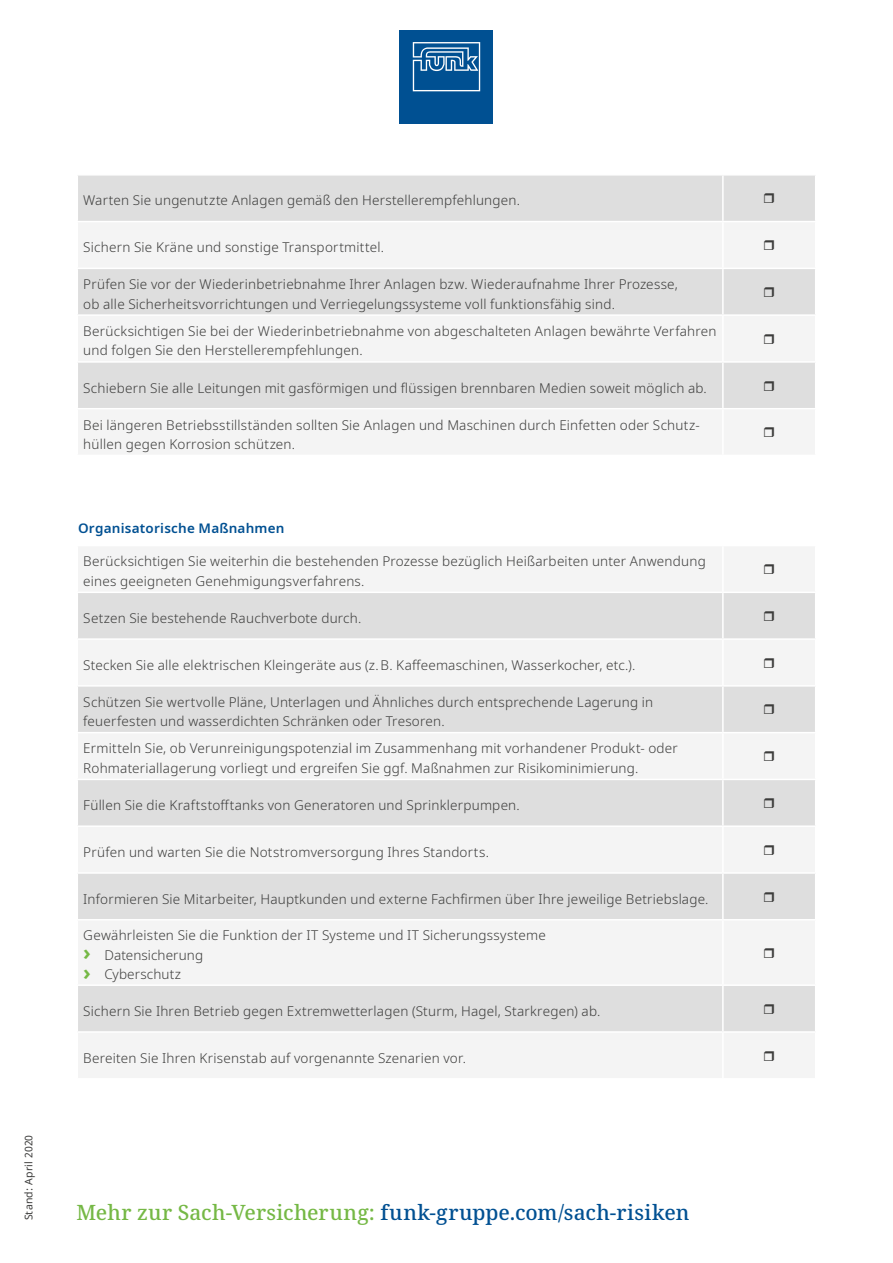
<style>
.page{position:relative;width:893px;height:1263px;background:#fff}
.page>*{position:absolute;margin:0;border:0;box-sizing:border-box;transform-origin:0 0}
.t1{font:500 21px "Noto Serif";letter-spacing:.005em;color:#005092}
.t2{font:300 13.5px/19.5px "Noto Sans";letter-spacing:.015em;color:#3c3c3b}
.t3{font:600 13.5px "Noto Sans";letter-spacing:.015em;color:#005092}
.t4{font:10.5px "Noto Sans";letter-spacing:.02em;color:#3c3c3b}
.s1{font-weight:700;font-size:21px;color:#75b845}
.s2{color:#75b845}
</style>
<div class="page">
<div style="left:400px;top:30px;width:93px;height:93px;background:#005092"></div>
<svg style="left:413px;top:42px;width:67px;height:49px"></svg>
<div style="left:78px;top:176px;width:737px;height:45px;background:#dedede"></div>
<svg style="left:78px;top:223px;width:737px;height:231px;fill:#f4f4f4"></svg>
<hr style="left:722px;top:176px;width:2px;height:45px;background:#fff">
<hr style="left:722px;top:222px;width:2px;height:46px;background:#fff">
<hr style="left:77px;top:268px;width:646px;height:1px;background:#fff">
<hr style="left:723px;top:268px;width:93px;height:1px;background:#fff">
<hr style="left:722px;top:269px;width:2px;height:45px;background:#fff">
<hr style="left:77px;top:314px;width:646px;height:2px;background:#fff">
<hr style="left:723px;top:314px;width:93px;height:2px;background:#fff">
<hr style="left:722px;top:316px;width:2px;height:45px;background:#fff">
<hr style="left:77px;top:361px;width:646px;height:2px;background:#fff">
<hr style="left:723px;top:361px;width:93px;height:2px;background:#fff">
<hr style="left:722px;top:363px;width:2px;height:45px;background:#fff">
<hr style="left:77px;top:408px;width:646px;height:1px;background:#fff">
<hr style="left:723px;top:408px;width:93px;height:1px;background:#fff">
<hr style="left:722px;top:409px;width:2px;height:46px;background:#fff">
<div style="left:78px;top:547px;width:737px;height:531px;background:#f4f4f4"></div>
<svg style="left:78px;top:593px;width:737px;height:438px;fill:#dedede"></svg>
<hr style="left:722px;top:546px;width:2px;height:45px;background:#fff">
<hr style="left:77px;top:591px;width:646px;height:2px;background:#fff">
<hr style="left:723px;top:591px;width:93px;height:2px;background:#fff">
<hr style="left:722px;top:593px;width:2px;height:45px;background:#fff">
<hr style="left:77px;top:638px;width:646px;height:2px;background:#fff">
<hr style="left:723px;top:638px;width:93px;height:2px;background:#fff">
<hr style="left:722px;top:640px;width:2px;height:45px;background:#fff">
<hr style="left:77px;top:685px;width:646px;height:2px;background:#fff">
<hr style="left:723px;top:685px;width:93px;height:2px;background:#fff">
<hr style="left:722px;top:687px;width:2px;height:45px;background:#fff">
<hr style="left:77px;top:732px;width:646px;height:1px;background:#fff">
<hr style="left:723px;top:732px;width:93px;height:1px;background:#fff">
<hr style="left:722px;top:733px;width:2px;height:46px;background:#fff">
<hr style="left:77px;top:779px;width:646px;height:1px;background:#fff">
<hr style="left:723px;top:779px;width:93px;height:1px;background:#fff">
<hr style="left:722px;top:780px;width:2px;height:45px;background:#fff">
<hr style="left:77px;top:825px;width:646px;height:2px;background:#fff">
<hr style="left:723px;top:825px;width:93px;height:2px;background:#fff">
<hr style="left:722px;top:827px;width:2px;height:45px;background:#fff">
<hr style="left:77px;top:872px;width:646px;height:2px;background:#fff">
<hr style="left:723px;top:872px;width:93px;height:2px;background:#fff">
<hr style="left:722px;top:874px;width:2px;height:45px;background:#fff">
<hr style="left:77px;top:919px;width:646px;height:1px;background:#fff">
<hr style="left:723px;top:919px;width:93px;height:1px;background:#fff">
<hr style="left:722px;top:920px;width:2px;height:64px;background:#fff">
<hr style="left:77px;top:984px;width:646px;height:2px;background:#fff">
<hr style="left:723px;top:984px;width:93px;height:2px;background:#fff">
<hr style="left:722px;top:986px;width:2px;height:45px;background:#fff">
<hr style="left:77px;top:1031px;width:646px;height:2px;background:#fff">
<hr style="left:723px;top:1031px;width:93px;height:2px;background:#fff">
<hr style="left:722px;top:1033px;width:2px;height:45px;background:#fff">
<svg style="left:764px;top:193px;width:10px;height:10px"></svg>
<svg style="left:764px;top:240px;width:10px;height:10px"></svg>
<svg style="left:764px;top:287px;width:10px;height:10px"></svg>
<svg style="left:764px;top:334px;width:10px;height:10px"></svg>
<svg style="left:764px;top:381px;width:10px;height:9px"></svg>
<svg style="left:764px;top:427px;width:10px;height:10px"></svg>
<svg style="left:764px;top:564px;width:10px;height:10px"></svg>
<svg style="left:764px;top:611px;width:10px;height:10px"></svg>
<svg style="left:764px;top:658px;width:10px;height:10px"></svg>
<svg style="left:764px;top:704px;width:10px;height:10px"></svg>
<svg style="left:764px;top:751px;width:10px;height:10px"></svg>
<svg style="left:764px;top:798px;width:10px;height:10px"></svg>
<svg style="left:764px;top:845px;width:10px;height:10px"></svg>
<svg style="left:764px;top:892px;width:10px;height:9px"></svg>
<svg style="left:764px;top:948px;width:10px;height:10px"></svg>
<svg style="left:764px;top:1004px;width:10px;height:10px"></svg>
<svg style="left:764px;top:1051px;width:10px;height:9px"></svg>
<p class="t4" style="left:21px;top:1220px;width:87px;rotate:-90deg">Stand: April 2020</p>
<p class="t2" style="left:83px;top:191px;width:438px">Warten Sie ungenutzte Anlagen gemäß den Herstellerempfehlungen.</p>
<p class="t2" style="left:83px;top:238px;width:302px">Sichern Sie Kräne und sonstige Transportmittel.</p>
<p class="t2" style="left:83px;top:275px;width:596px">Prüfen Sie vor der Wiederinbetriebnahme Ihrer Anlagen bzw. Wiederaufnahme Ihrer Prozesse, ob alle Sicherheitsvorrichtungen und Verriegelungssysteme voll funktionsfähig sind.</p>
<p class="t2" style="left:83px;top:322px;width:635px">Berücksichtigen Sie bei der Wiederinbetriebnahme von abgeschalteten Anlagen bewährte Verfahren und folgen Sie den Herstellerempfehlungen.</p>
<p class="t2" style="left:83px;top:378px;width:625px">Schiebern Sie alle Leitungen mit gasförmigen und flüssigen brennbaren Medien soweit möglich ab.</p>
<p class="t2" style="left:83px;top:415px;width:618px">Bei längeren Betriebsstillständen sollten Sie Anlagen und Maschinen durch Einfetten oder Schutz&shy;hüllen gegen Korrosion schützen.</p>
<p class="t3" style="left:78px;top:518px;width:208px">Organisatorische Maßnahmen</p>
<p class="t2" style="left:83px;top:552px;width:624px">Berücksichtigen Sie weiterhin die bestehenden Prozesse bezüglich Heißarbeiten unter Anwendung eines geeigneten Genehmigungsverfahrens.</p>
<p class="t2" style="left:83px;top:609px;width:280px">Setzen Sie bestehende Rauchverbote durch.</p>
<p class="t2" style="left:83px;top:655px;width:554px">Stecken Sie alle elektrischen Kleingeräte aus (z.B. Kaffeemaschinen, Wasserkocher, etc.).</p>
<p class="t2" style="left:83px;top:692px;width:571px">Schützen Sie wertvolle Pläne, Unterlagen und Ähnliches durch entsprechende Lagerung in feuerfesten und wasserdichten Schränken oder Tresoren.</p>
<p class="t2" style="left:83px;top:739px;width:596px">Ermitteln Sie, ob Verunreinigungspotenzial im Zusammenhang mit vorhandener Produkt- oder<br>Rohmateriallagerung vorliegt und ergreifen Sie ggf. Maßnahmen zur Risikominimierung.</p>
<p class="t2" style="left:83px;top:796px;width:438px">Füllen Sie die Kraftstofftanks von Generatoren und Sprinklerpumpen.</p>
<p class="t2" style="left:83px;top:842px;width:407px">Prüfen und warten Sie die Notstromversorgung Ihres Standorts.</p>
<p class="t2" style="left:83px;top:889px;width:627px">Informieren Sie Mitarbeiter, Hauptkunden und externe Fachfirmen über Ihre jeweilige Betriebslage.</p>
<p class="t2" style="left:83px;top:926px;width:464px">Gewährleisten Sie die Funktion der IT Systeme und IT Sicherungssysteme <span class="s1">›</span> Datensicherung<br><span class="s1">›</span> Cyberschutz</p>
<p class="t2" style="left:83px;top:1001px;width:519px">Sichern Sie Ihren Betrieb gegen Extremwetterlagen (Sturm, Hagel, Starkregen) ab.</p>
<p class="t2" style="left:83px;top:1048px;width:384px">Bereiten Sie Ihren Krisenstab auf vorgenannte Szenarien vor.</p>
<h1 class="t1" style="left:77px;top:1198px;width:615px"><span class="s2">Mehr zur Sach-Versicherung:</span> funk-gruppe.com/sach-risiken</h1>
</div>
